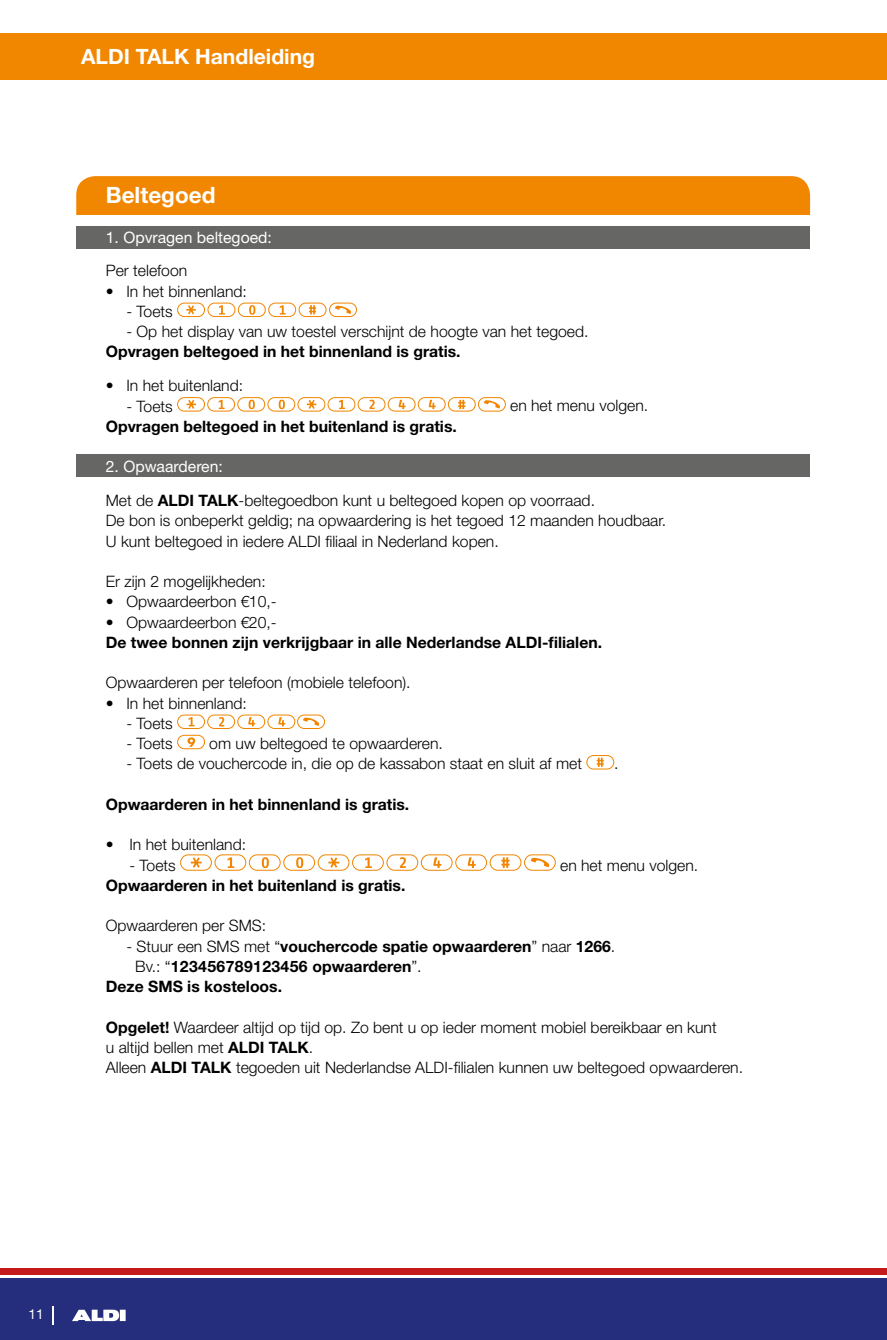
<style>
.page{position:relative;width:887px;height:1340px;background:#fff}
.page>*{position:absolute;margin:0;border:0;box-sizing:border-box;transform-origin:0 0}
.t1{font:700 22.5px "Helvetica Neue LT";color:#fff}
.t2{font:700 21.15px "Helvetica Neue LT";color:#fff}
.t3{font:300 15.75px/20.2px "Helvetica Neue LT";color:#000}
.t4{font:700 15.75px "Helvetica Neue LT";color:#000}
.t5{font:700 15.75px "Helvetica Neue LT";letter-spacing:.025em;color:#000}
.t6{font:15.75px "Helvetica Neue LT";color:#fff}
.t7{font:13.72px "Helvetica Neue LT";color:#fff}
.s1{font-weight:400;color:#fff}
.s2{font-weight:700}
.s3{font-weight:300}
</style>
<div class="page">
<div style="left:76px;top:176px;width:734px;height:39px;background:#f18700"></div>
<div style="left:76px;top:226px;width:734px;height:23px;background:#666665"></div>
<div style="left:76px;top:454px;width:734px;height:23px;background:#666665"></div>
<div style="left:207px;top:303px;width:28px;height:14px;border:1px solid #f18500;border-radius:7px"></div>
<svg style="left:219px;top:305px;width:6px;height:9px"></svg>
<div style="left:238px;top:303px;width:28px;height:14px;border:1px solid #f18500;border-radius:7px"></div>
<svg style="left:249px;top:305px;width:6px;height:10px"></svg>
<svg style="left:186px;top:305px;width:10px;height:9px"></svg>
<div style="left:177px;top:303px;width:28px;height:14px;border:1px solid #f18500;border-radius:7px"></div>
<div style="left:268px;top:303px;width:28px;height:14px;border:1px solid #f18500;border-radius:7px"></div>
<svg style="left:280px;top:305px;width:5px;height:9px"></svg>
<svg style="left:309px;top:305px;width:7px;height:9px"></svg>
<div style="left:299px;top:303px;width:27px;height:14px;border:1px solid #f18500;border-radius:7px"></div>
<svg style="left:335px;top:305px;width:16px;height:9px"></svg>
<div style="left:329px;top:303px;width:28px;height:14px;border:1px solid #f18500;border-radius:7px"></div>
<svg style="left:447px;top:397px;width:59px;height:15px"></svg>
<div style="left:358px;top:397px;width:27px;height:14px;border:1px solid #f18500;border-radius:7px"></div>
<svg style="left:369px;top:400px;width:6px;height:9px"></svg>
<div style="left:327px;top:397px;width:28px;height:14px;border:1px solid #f18500;border-radius:7px"></div>
<svg style="left:339px;top:400px;width:6px;height:9px"></svg>
<div style="left:388px;top:397px;width:27px;height:14px;border:1px solid #f18500;border-radius:7px"></div>
<svg style="left:399px;top:400px;width:6px;height:9px"></svg>
<div style="left:418px;top:397px;width:27px;height:14px;border:1px solid #f18500;border-radius:7px"></div>
<svg style="left:429px;top:400px;width:7px;height:9px"></svg>
<svg style="left:177px;top:397px;width:149px;height:15px"></svg>
<div style="left:207px;top:714px;width:28px;height:15px;border:1px solid #f18500;border-radius:7px"></div>
<svg style="left:219px;top:717px;width:5px;height:9px"></svg>
<div style="left:177px;top:714px;width:28px;height:15px;border:1px solid #f18500;border-radius:7px"></div>
<svg style="left:188px;top:717px;width:6px;height:9px"></svg>
<div style="left:237px;top:714px;width:28px;height:15px;border:1px solid #f18500;border-radius:7px"></div>
<svg style="left:248px;top:717px;width:7px;height:9px"></svg>
<div style="left:267px;top:714px;width:28px;height:15px;border:1px solid #f18500;border-radius:7px"></div>
<svg style="left:278px;top:717px;width:7px;height:9px"></svg>
<svg style="left:303px;top:717px;width:16px;height:9px"></svg>
<div style="left:297px;top:714px;width:28px;height:15px;border:1px solid #f18500;border-radius:7px"></div>
<div style="left:177px;top:735px;width:28px;height:14px;border:1px solid #f18500;border-radius:7px"></div>
<svg style="left:187px;top:737px;width:8px;height:10px"></svg>
<svg style="left:596px;top:757px;width:8px;height:10px"></svg>
<div style="left:586px;top:755px;width:28px;height:14px;border:1px solid #f18500;border-radius:7px"></div>
<svg style="left:489px;top:854px;width:67px;height:17px"></svg>
<div style="left:386px;top:854px;width:32px;height:16px;border:1px solid #f18500;border-radius:8px"></div>
<svg style="left:400px;top:857px;width:6px;height:11px"></svg>
<div style="left:352px;top:854px;width:32px;height:16px;border:1px solid #f18500;border-radius:8px"></div>
<svg style="left:365px;top:857px;width:7px;height:11px"></svg>
<div style="left:421px;top:854px;width:31px;height:16px;border:1px solid #f18500;border-radius:8px"></div>
<svg style="left:433px;top:857px;width:8px;height:11px"></svg>
<div style="left:455px;top:854px;width:32px;height:16px;border:1px solid #f18500;border-radius:8px"></div>
<svg style="left:468px;top:857px;width:7px;height:11px"></svg>
<svg style="left:180px;top:854px;width:170px;height:17px"></svg>
<div style="left:0;top:33px;width:887px;height:46px;background:#f18700"></div>
<div style="left:0;top:1278px;width:887px;height:61px;background:#242e7c"></div>
<div style="left:0;top:1268px;width:887px;height:6px;background:#c51a1b"></div>
<svg style="left:53px;top:1306px;width:1px;height:18px"></svg>
<div style="left:120px;top:1309px;width:6px;height:11px;background:#fff"></div>
<svg style="left:72px;top:1309px;width:47px;height:12px"></svg>
<h2 class="t2" style="left:81px;top:44px;width:235px">ALDI TALK Handleiding</h2>
<h1 class="t1" style="left:106px;top:181px;width:111px">Beltegoed</h1>
<p class="t6" style="left:106px;top:228px;width:168px">1. Opvragen beltegoed:</p>
<p class="t3" style="left:106px;top:260px;width:83px">Per telefoon</p>
<p class="t3" style="left:106px;top:281px;width:143px">• In het binnenland:</p>
<p class="t3" style="left:126px;top:301px;width:48px">- Toets</p>
<p class="t3" style="left:126px;top:321px;width:463px">- Op het display van uw toestel verschijnt de hoogte van het tegoed.</p>
<p class="t4" style="left:106px;top:342px;width:356px">Opvragen beltegoed in het binnenland is gratis.</p>
<p class="t3" style="left:106px;top:375px;width:139px">• In het buitenland:</p>
<p class="t3" style="left:126px;top:395px;width:48px">- Toets</p>
<p class="t3" style="left:510px;top:395px;width:140px">en het menu volgen.</p>
<p class="t4" style="left:106px;top:416px;width:352px">Opvragen beltegoed in het buitenland is gratis.</p>
<p class="t3" style="left:106px;top:449px;width:490px;line-height:33.8px"><span class="s1">2. Opwaarderen:<br></span>Met de <span class="s2">ALDI TALK</span>-beltegoedbon kunt u beltegoed kopen op voorraad.</p>
<p class="t3" style="left:106px;top:510px;width:562px">De bon is onbeperkt geldig; na opwaardering is het tegoed 12 maanden houdbaar.<br>U kunt beltegoed in iedere ALDI filiaal in Nederland kopen.</p>
<p class="t3" style="left:106px;top:571px;width:161px">Er zijn 2 mogelijkheden:</p>
<p class="t3" style="left:106px;top:591px;width:172px">• Opwaardeerbon € 10,-</p>
<p class="t3" style="left:106px;top:611px;width:172px">• Opwaardeerbon € 20,-</p>
<p class="t4" style="left:106px;top:632px;width:498px">De twee bonnen zijn verkrijgbaar in alle Nederlandse ALDI-filialen.</p>
<p class="t3" style="left:106px;top:672px;width:306px">Opwaarderen per telefoon (mobiele telefoon).</p>
<p class="t3" style="left:106px;top:692px;width:143px">• In het binnenland:</p>
<p class="t3" style="left:126px;top:713px;width:48px">- Toets</p>
<p class="t3" style="left:126px;top:733px;width:48px">- Toets</p>
<p class="t3" style="left:209px;top:733px;width:235px">om uw beltegoed te opwaarderen.</p>
<p class="t3" style="left:126px;top:753px;width:457px">- Toets de vouchercode in, die op de kassabon staat en sluit af met</p>
<p class="t3" style="left:614px;top:753px;width:6px">.</p>
<p class="t4" style="left:106px;top:794px;width:305px">Opwaarderen in het binnenland is gratis.</p>
<p class="t3" style="left:106px;top:834px;width:142px">• In het buitenland:</p>
<p class="t3" style="left:129px;top:854px;width:48px">- Toets</p>
<p class="t3" style="left:560px;top:854px;width:140px">en het menu volgen.</p>
<p class="t4" style="left:106px;top:875px;width:301px">Opwaarderen in het buitenland is gratis.</p>
<p class="t3" style="left:106px;top:915px;width:162px">Opwaarderen per SMS:</p>
<p class="t4" style="left:126px;top:936px;width:490px"><span class="s3">- Stuur een SMS met “</span>vouchercode spatie opwaarderen<span class="s3">” naar</span> 1266<span class="s3">.</span></p>
<p class="t5" style="left:135px;top:956px;width:288px"><span class="s3">Bv.: “</span>123456789123456 opwaarderen<span class="s3">”.</span></p>
<p class="t4" style="left:106px;top:976px;width:178px">Deze SMS is kosteloos.</p>
<p class="t3" style="left:106px;top:1016px;width:638px"><span class="s2">Opgelet!</span> Waardeer altijd op tijd op. Zo bent u op ieder moment mobiel bereikbaar en kunt<br>u altijd bellen met <span class="s2">ALDI TALK</span>.<br>Alleen <span class="s2">ALDI TALK</span> tegoeden uit Nederlandse ALDI-filialen kunnen uw beltegoed opwaarderen.</p>
<p class="t7" style="left:29px;top:1305px;width:17px">11</p>
</div>
